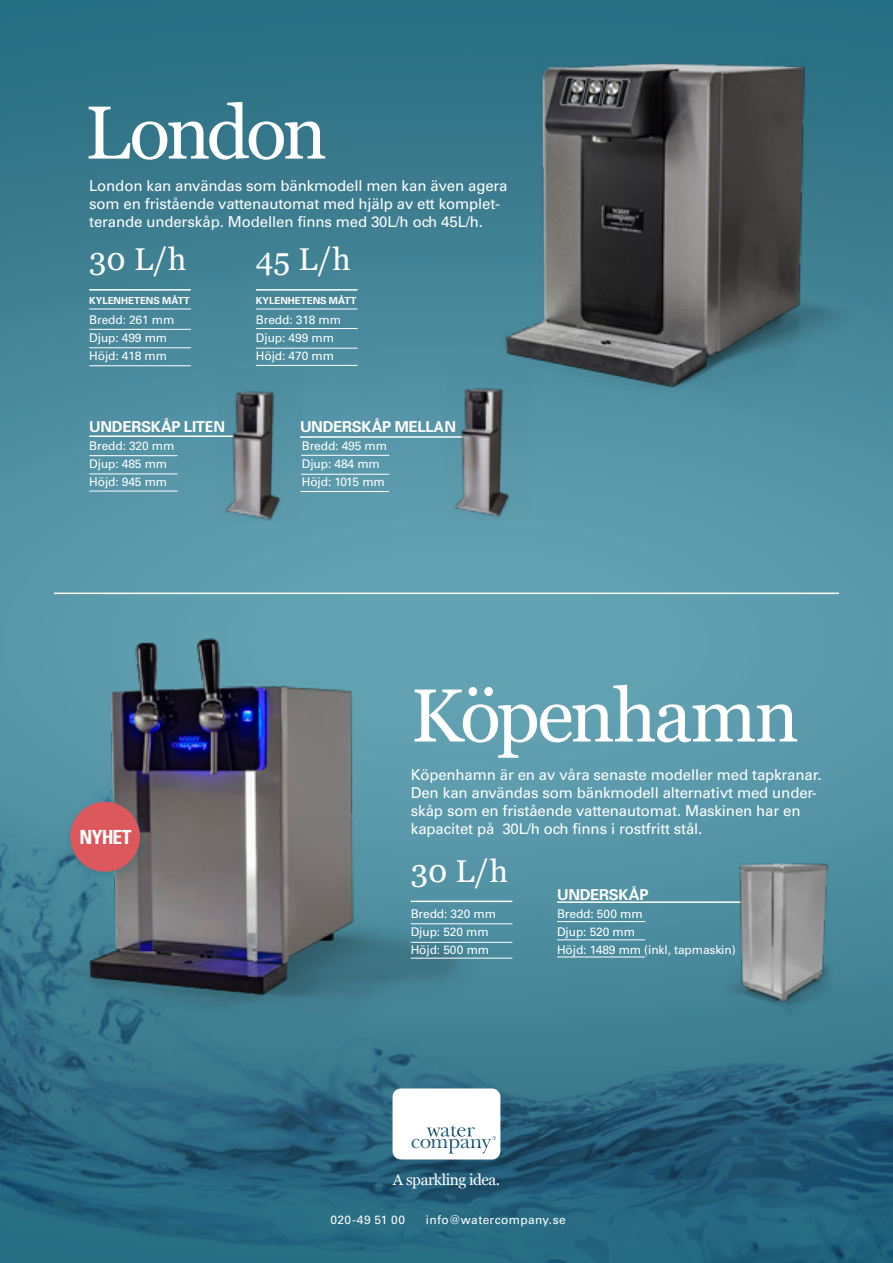
<style>
.page{position:relative;width:893px;height:1263px;background:#fff}
.page>*{position:absolute;margin:0;border:0;box-sizing:border-box;transform-origin:0 0}
.t1{font:75px "Georgia";letter-spacing:-.035em;color:#fff}
.t2{font:31.5px "Georgia";color:#fff}
.t3{font:700 condensed 19.5px "Univers LT Std";letter-spacing:-.04em;color:#fff}
.t4{font:15.45px "Georgia";letter-spacing:-.03em;color:#fff}
.t5{font:15px/18px "Univers LT Std";letter-spacing:-.01em;color:#fff}
.t6{font:700 15px "Univers LT Std";letter-spacing:-.02em;color:#fff}
.t7{font:12px "Univers LT Std";letter-spacing:-.01em;color:#fff}
.t8{font:12px "Univers LT Std";letter-spacing:.025em;color:#fff}
.t9{font:700 9.75px "Univers LT Std";letter-spacing:-.005em;color:#fff}
</style>
<div class="page">
<img style="left:0;top:0;width:893px;height:551px">
<img style="left:0;top:551px;width:893px;height:712px">
<svg style="left:393px;top:1088px;width:107px;height:71px"></svg>
<hr style="left:54px;top:593px;width:785px;height:1px;background:#fff">
<hr style="left:89px;top:329px;width:102px;height:1px;background:#fff">
<hr style="left:89px;top:309px;width:102px;height:1px;background:#fff">
<hr style="left:256px;top:309px;width:102px;height:1px;background:#fff">
<hr style="left:89px;top:289px;width:102px;height:2px;background:#fff">
<hr style="left:256px;top:289px;width:102px;height:2px;background:#fff">
<hr style="left:256px;top:328px;width:102px;height:1px;background:#fff">
<hr style="left:89px;top:347px;width:102px;height:1px;background:#fff">
<hr style="left:256px;top:348px;width:102px;height:1px;background:#fff">
<hr style="left:89px;top:365px;width:102px;height:1px;background:#fff">
<hr style="left:256px;top:365px;width:102px;height:1px;background:#fff">
<img style="left:417px;top:0;width:458px;height:491px">
<img style="left:417px;top:4px;width:435px;height:487px">
<img style="left:9px;top:601px;width:474px;height:438px">
<hr style="left:411px;top:900px;width:101px;height:2px;background:#fff">
<hr style="left:411px;top:923px;width:101px;height:1px;background:#fff">
<hr style="left:411px;top:942px;width:101px;height:1px;background:#fff">
<hr style="left:411px;top:958px;width:101px;height:1px;background:#fff">
<hr style="left:89px;top:455px;width:89px;height:1px;background:#fff">
<hr style="left:301px;top:455px;width:88px;height:1px;background:#fff">
<hr style="left:89px;top:435px;width:167px;height:2px;background:#fff">
<hr style="left:300px;top:436px;width:177px;height:2px;background:#fff">
<hr style="left:89px;top:491px;width:89px;height:1px;background:#fff">
<hr style="left:300px;top:491px;width:89px;height:1px;background:#fff">
<hr style="left:89px;top:473px;width:89px;height:1px;background:#fff">
<hr style="left:301px;top:474px;width:88px;height:1px;background:#fff">
<img style="left:215px;top:368px;width:88px;height:156px">
<img style="left:444px;top:365px;width:88px;height:155px">
<div style="left:62px;top:794px;width:89px;height:89px;background:#236c80;opacity:.45"></div>
<div style="left:70px;top:802px;width:70px;height:70px;background:#dc585c;border-radius:50%"></div>
<hr style="left:557px;top:921px;width:88px;height:1px;background:#fff">
<hr style="left:557px;top:901px;width:205px;height:2px;background:#fff">
<hr style="left:557px;top:957px;width:88px;height:1px;background:#fff">
<hr style="left:557px;top:939px;width:88px;height:1px;background:#fff">
<img style="left:720px;top:846px;width:131px;height:175px">
<p class="t1" style="left:85px;top:78px;width:243px">London</p>
<p class="t5" style="left:89px;top:177px;width:420px">London kan användas som bänkmodell men kan även agera som en fristående vattenautomat med hjälp av ett komplet&shy;terande underskåp. Modellen finns med 30L/h och 45L/h.</p>
<p class="t2" style="left:89px;top:236px;width:99px">30 L/h</p>
<p class="t2" style="left:256px;top:236px;width:96px">45 L/h</p>
<p class="t9" style="left:89px;top:294px;width:102px">KYLENHETENS MÅTT</p>
<p class="t9" style="left:256px;top:294px;width:102px">KYLENHETENS MÅTT</p>
<p class="t7" style="left:89px;top:313px;width:87px">Bredd: 261 mm</p>
<p class="t7" style="left:89px;top:331px;width:80px">Djup: 499 mm</p>
<p class="t7" style="left:89px;top:349px;width:79px">Höjd: 418 mm</p>
<p class="t7" style="left:256px;top:313px;width:87px">Bredd: 318 mm</p>
<p class="t7" style="left:256px;top:331px;width:80px">Djup: 499 mm</p>
<p class="t7" style="left:256px;top:349px;width:80px">Höjd: 470 mm</p>
<p class="t6" style="left:89px;top:418px;width:137px">UNDERSKÅP LITEN</p>
<p class="t6" style="left:300px;top:418px;width:158px">UNDERSKÅP MELLAN</p>
<p class="t7" style="left:89px;top:439px;width:87px">Bredd: 320 mm</p>
<p class="t7" style="left:89px;top:457px;width:80px">Djup: 485 mm</p>
<p class="t7" style="left:89px;top:475px;width:80px">Höjd: 945 mm</p>
<p class="t3" style="left:80px;top:825px;width:54px">NYHET</p>
<p class="t7" style="left:302px;top:439px;width:87px">Bredd: 495 mm</p>
<p class="t7" style="left:302px;top:457px;width:80px">Djup: 484 mm</p>
<p class="t7" style="left:302px;top:475px;width:85px">Höjd: 1015 mm</p>
<p class="t1" style="left:411px;top:661px;width:390px">Köpenhamn</p>
<p class="t5" style="left:411px;top:766px;width:412px">Köpenhamn är en av våra senaste modeller med tapkranar.<br>Den kan användas som bänkmodell alternativt med under&shy;skåp som en fristående vattenautomat. Maskinen har en kapacitet på 30L/h och finns i rostfritt stål.</p>
<p class="t2" style="left:411px;top:848px;width:99px">30 L/h</p>
<p class="t7" style="left:411px;top:907px;width:87px">Bredd: 320 mm</p>
<p class="t7" style="left:411px;top:925px;width:80px">Djup: 520 mm</p>
<p class="t7" style="left:411px;top:943px;width:80px">Höjd: 500 mm</p>
<p class="t6" style="left:557px;top:886px;width:93px">UNDERSKÅP</p>
<p class="t7" style="left:557px;top:907px;width:87px">Bredd: 500 mm</p>
<p class="t7" style="left:557px;top:925px;width:80px">Djup: 520 mm</p>
<p class="t7" style="left:557px;top:943px;width:180px">Höjd: 1489 mm (inkl, tapmaskin)</p>
<p class="t4" style="left:393px;top:1168px;width:109px">A sparkling idea.</p>
<p class="t7" style="left:331px;top:1213px;width:76px">020-49 51 00</p>
<p class="t8" style="left:426px;top:1213px;width:141px">info@watercompany.se</p>
</div>
